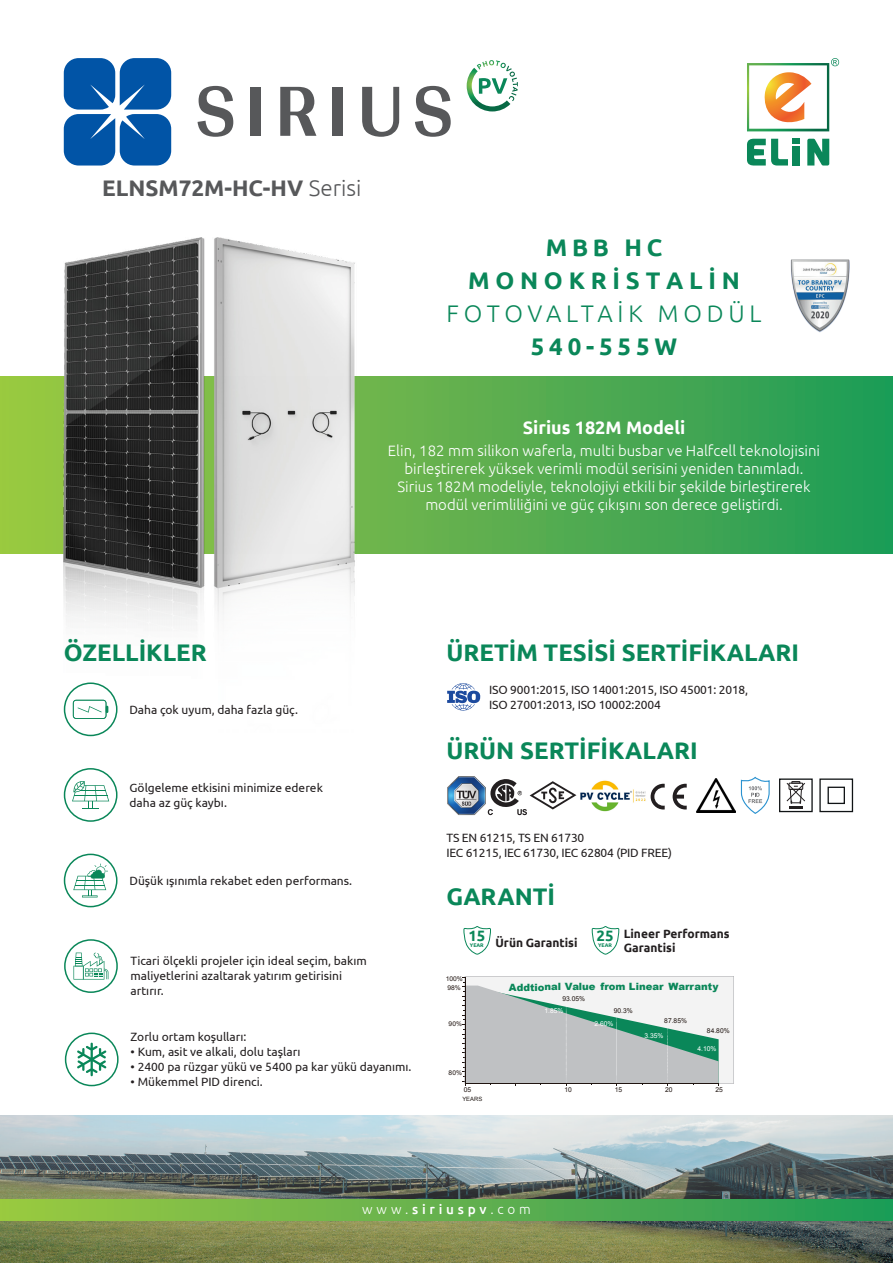
<style>
.page{position:relative;width:893px;height:1263px;background:#fff}
.page>*{position:absolute;margin:0;border:0;box-sizing:border-box;transform-origin:0 0}
.t1{font:700 24px "Ubuntu";color:#0a8759}
.t2{font:300 24px "Ubuntu";letter-spacing:.2em;color:#0a8759}
.t3{font:700 22.5px "Ubuntu";color:#57585a}
.t4{font:700 18px "Ubuntu";color:#fff}
.t5{font:300 15px "Ubuntu";color:#fff}
.t6{font:700 15px "Ubuntu";color:#0a8759}
.t7{font:300 13.5px "Ubuntu";letter-spacing:.29em;color:#fff}
.t8{font:12px "Ubuntu";color:#231f20}
.t9{font:700 12px "Ubuntu";color:#231f20}
.t10{font:900 10.05px "Arial";letter-spacing:-.005em;color:#0a8759}
.t11{font:6.75px "Arial";color:#201511}
.t12{font:6.75px "Arial";color:#fff}
.t13{font:6.45px/9.8px "Arial";color:#201511}
.t14{font:5.85px "Arial";color:#1f1713}
.t15{font:700 5.25px "Ubuntu";color:#0a8759}
.s1{font-weight:300}
.s2{font-weight:500}
</style>
<div class="page">
<svg style="left:0;top:376px;width:893px;height:177px;background:#50ab4f"></svg>
<img style="left:64px;top:237px;width:293px;height:496px">
<img style="left:0;top:1115px;width:893px;height:148px">
<svg style="left:316px;top:811px;width:388px;height:388px;background:#b9c5c8"></svg>
<div style="left:0;top:1199px;width:893px;height:21px;background:linear-gradient(to right,#9fc842,#229b58)"></div>
<div style="left:0;top:740px;width:893px;height:375px;background:#fff"></div>
<svg style="left:64px;top:682px;width:54px;height:54px"></svg>
<svg style="left:73px;top:700px;width:35px;height:19px"></svg>
<svg style="left:64px;top:768px;width:54px;height:54px"></svg>
<svg style="left:72px;top:780px;width:37px;height:29px"></svg>
<svg style="left:64px;top:854px;width:54px;height:53px"></svg>
<svg style="left:73px;top:863px;width:35px;height:34px"></svg>
<svg style="left:64px;top:939px;width:54px;height:54px"></svg>
<svg style="left:73px;top:952px;width:35px;height:27px"></svg>
<img style="left:790px;top:260px;width:60px;height:72px">
<svg style="left:447px;top:683px;width:34px;height:28px"></svg>
<svg style="left:463px;top:926px;width:28px;height:29px"></svg>
<svg style="left:591px;top:926px;width:28px;height:29px"></svg>
<svg style="left:65px;top:1032px;width:54px;height:54px"></svg>
<svg style="left:77px;top:1043px;width:29px;height:33px"></svg>
<svg style="left:807px;top:139px;width:22px;height:27px"></svg>
<svg style="left:747px;top:139px;width:53px;height:27px"></svg>
<div style="left:793px;top:146px;width:7px;height:20px;background:#0a8759"></div>
<svg style="left:747px;top:58px;width:92px;height:73px"></svg>
<svg style="left:64px;top:58px;width:107px;height:108px;background:#2c71b5"></svg>
<svg style="left:198px;top:86px;width:35px;height:51px"></svg>
<div style="left:250px;top:87px;width:10px;height:49px;background:#57585a"></div>
<svg style="left:280px;top:87px;width:36px;height:49px"></svg>
<div style="left:333px;top:87px;width:10px;height:49px;background:#57585a"></div>
<svg style="left:362px;top:87px;width:37px;height:50px"></svg>
<svg style="left:415px;top:86px;width:36px;height:51px"></svg>
<svg style="left:467px;top:60px;width:51px;height:51px"></svg>
<svg style="left:462px;top:976px;width:272px;height:110px"></svg>
<hr style="left:465px;top:1083px;width:254px;height:1px;background:#201511">
<svg style="left:741px;top:777px;width:29px;height:37px"></svg>
<svg style="left:786px;top:781px;width:19px;height:28px"></svg>
<div style="left:779px;top:778px;width:34px;height:34px;border:1px solid #101315"></div>
<div style="left:819px;top:778px;width:34px;height:34px;border:1px solid #101315"></div>
<div style="left:827px;top:787px;width:18px;height:17px;border:1px solid #101315"></div>
<img style="left:696px;top:778px;width:40px;height:34px">
<svg style="left:651px;top:784px;width:14px;height:25px"></svg>
<svg style="left:673px;top:784px;width:14px;height:25px"></svg>
<img style="left:447px;top:776px;width:39px;height:39px">
<img style="left:580px;top:780px;width:66px;height:32px">
<svg style="left:487px;top:779px;width:89px;height:36px"></svg>
<p class="t3" style="left:102px;top:174px;width:261px">ELNSM72M-HC-HV <span class="s1">Serisi</span></p>
<p class="t1" style="left:546px;top:233px;width:118px">MBB HC</p>
<p class="t1" style="left:468px;top:266px;width:273px">M O N O K R İ S T A L İ N</p>
<p class="t2" style="left:446px;top:299px;width:316px">FOTOVALTAİK MODÜL</p>
<p class="t1" style="left:531px;top:332px;width:148px">540-555W</p>
<p class="t4" style="left:523px;top:416px;width:164px">Sirius 182M Modeli</p>
<p class="t5" style="left:388px;top:441px;width:434px">Elin, 182 mm silikon waferla, multi busbar ve Halfcell teknolojisini</p>
<p class="t5" style="left:405px;top:459px;width:400px">birleştirerek yüksek verimli modül serisini yeniden tanımladı.</p>
<p class="t5" style="left:397px;top:477px;width:415px">Sirius 182M modeliyle, teknolojiyi etkili bir şekilde birleştirerek</p>
<p class="t5" style="left:425px;top:495px;width:359px">modül verimliliğini ve güç çıkışını son derece geliştirdi.</p>
<p class="t1" style="left:64px;top:638px;width:144px">ÖZELLİKLER</p>
<p class="t8" style="left:130px;top:702px;width:170px">Daha çok uyum, daha fazla güç.</p>
<p class="t8" style="left:130px;top:781px;width:195px">Gölgeleme etkisini minimize ederek</p>
<p class="t8" style="left:130px;top:795px;width:99px">daha az güç kaybı.</p>
<p class="t8" style="left:130px;top:874px;width:224px">Düşük ışınımla rekabet eden performans.</p>
<p class="t8" style="left:131px;top:953px;width:238px">Ticari ölçekli projeler için ideal seçim, bakım</p>
<p class="t8" style="left:131px;top:968px;width:213px">maliyetlerini azaltarak yatırım getirisini</p>
<p class="t8" style="left:131px;top:983px;width:35px">artırır.</p>
<p class="t1" style="left:446px;top:638px;width:354px">ÜRETİM TESİSİ SERTİFİKALARI</p>
<p class="t8" style="left:489px;top:682px;width:260px">ISO 9001:2015, ISO 14001:2015, ISO 45001: 2018,</p>
<p class="t8" style="left:489px;top:697px;width:173px">ISO 27001:2013, ISO 10002:2004</p>
<p class="t1" style="left:446px;top:736px;width:253px">ÜRÜN SERTİFİKALARI</p>
<p class="t8" style="left:446px;top:830px;width:139px">TS EN 61215, TS EN 61730</p>
<p class="t8" style="left:446px;top:845px;width:227px">IEC 61215, IEC 61730, IEC 62804 (PID FREE)</p>
<p class="t1" style="left:446px;top:882px;width:110px">GARANTİ</p>
<p class="t6" style="left:468px;top:927px;width:19px">15</p>
<p class="t15" style="left:470px;top:942px;width:15px">YEAR</p>
<p class="t9" style="left:495px;top:936px;width:84px">Ürün Garantisi</p>
<p class="t6" style="left:597px;top:927px;width:19px">25</p>
<p class="t15" style="left:598px;top:942px;width:15px">YEAR</p>
<p class="t9" style="left:624px;top:926px;width:108px">Lineer Performans</p>
<p class="t9" style="left:624px;top:941px;width:53px">Garantisi</p>
<p class="t13" style="left:446px;top:973px;width:19px">100%<br>98%</p>
<p class="t10" style="left:509px;top:979px;width:211px">Addtional Value from Linear Warranty</p>
<p class="t11" style="left:562px;top:994px;width:24px">93.05%</p>
<p class="t12" style="left:544px;top:1006px;width:21px">1.85%</p>
<p class="t11" style="left:614px;top:1006px;width:21px">90.3%</p>
<p class="t8" style="left:131px;top:1030px;width:117px">Zorlu ortam koşulları:</p>
<p class="t8" style="left:131px;top:1045px;width:171px">• Kum, asit ve alkali, dolu taşları</p>
<p class="t8" style="left:131px;top:1060px;width:282px">• 2400 pa rüzgar yükü ve 5400 pa kar yükü dayanımı.</p>
<p class="t8" style="left:131px;top:1075px;width:134px">• Mükemmel PID direnci.</p>
<p class="t13" style="left:449px;top:1019px;width:15px">90%</p>
<p class="t13" style="left:449px;top:1068px;width:15px">80%</p>
<p class="t12" style="left:595px;top:1019px;width:21px">2.60%</p>
<p class="t11" style="left:664px;top:1016px;width:24px">87.85%</p>
<p class="t12" style="left:644px;top:1031px;width:21px">3.35%</p>
<p class="t11" style="left:707px;top:1026px;width:24px">84.80%</p>
<p class="t12" style="left:697px;top:1044px;width:21px">4.10%</p>
<p class="t11" style="left:464px;top:1085px;width:9px">05</p>
<p class="t11" style="left:564px;top:1085px;width:9px">10</p>
<p class="t11" style="left:615px;top:1085px;width:9px">15</p>
<p class="t11" style="left:665px;top:1085px;width:9px">20</p>
<p class="t11" style="left:715px;top:1085px;width:9px">25</p>
<p class="t14" style="left:462px;top:1095px;width:21px">YEARS</p>
<p class="t7" style="left:362px;top:1201px;width:170px">www.<span class="s2">siriuspv</span>.com</p>
</div>
